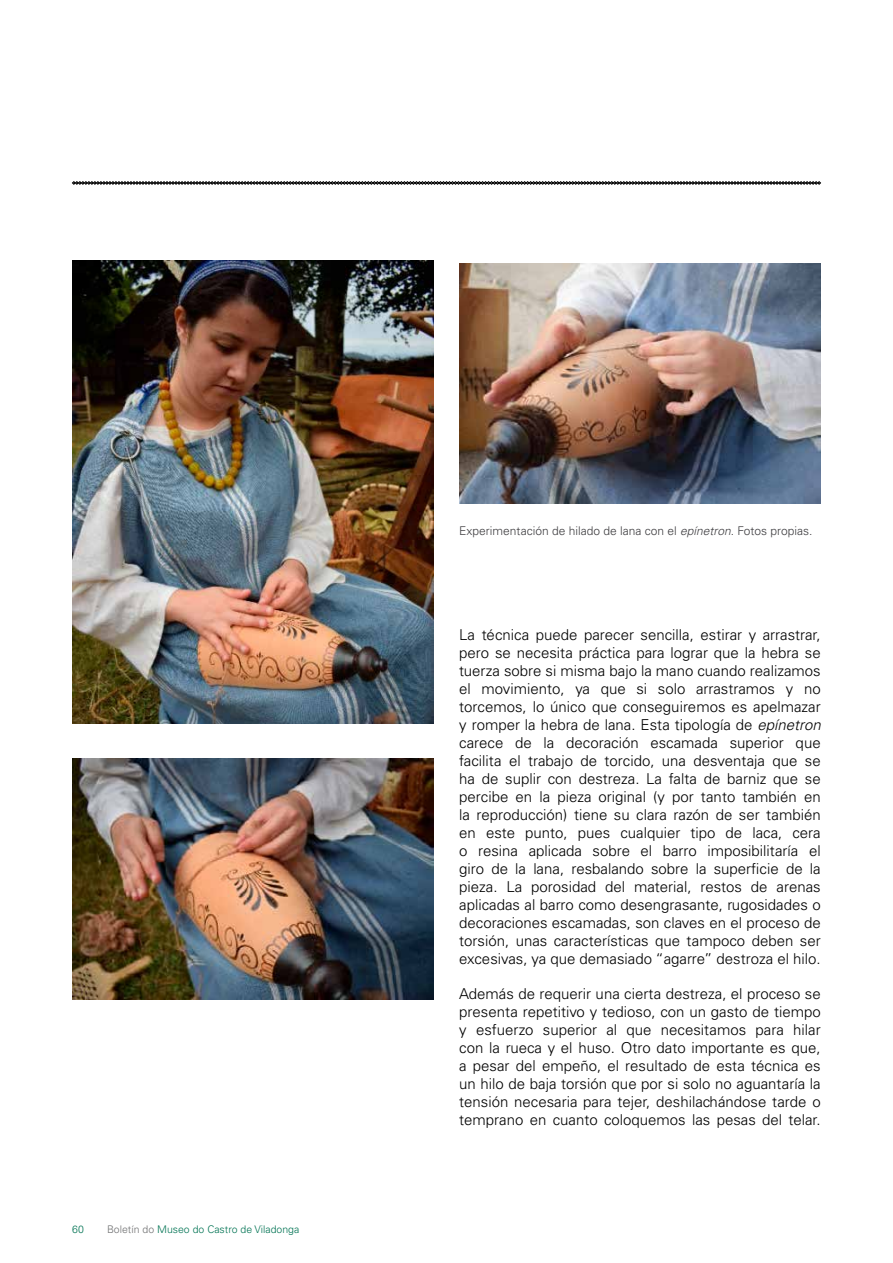
<style>
.page{position:relative;width:893px;height:1263px;background:#fff}
.page>*{position:absolute;margin:0;border:0;box-sizing:border-box;transform-origin:0 0}
.t1{font:300 15px/18px "Univers LT Std";color:#000;text-align:justify}
.t2{font:300 12px "Univers LT Std";color:#3e3d40}
.t3{font:300 10.5px "Univers LT Std";color:#007353}
.s1{color:#707172}
.s2{font-style:italic}
</style>
<div class="page">
<svg style="left:72px;top:181px;width:749px;height:4px;background:#616161"></svg>
<img style="left:72px;top:261px;width:362px;height:463px">
<img style="left:72px;top:759px;width:362px;height:240px">
<img style="left:459px;top:263px;width:362px;height:240px">
<p class="t3" style="left:72px;top:1223px;width:13px">60</p>
<p class="t3" style="left:107px;top:1223px;width:194px"><span class="s1">Boletín do</span> Museo do Castro de Viladonga</p>
<p class="t2" style="left:459px;top:523px;width:355px">Experimentación de hilado de lana con el <span class="s2">epínetron</span>. Fotos propias.</p>
<p class="t1" style="left:459px;top:626px;width:363px">La técnica puede parecer sencilla, estirar y arrastrar, pero se necesita práctica para lograr que la hebra se tuerza sobre si misma bajo la mano cuando realizamos el movimiento, ya que si solo arrastramos y no torcemos, lo único que conseguiremos es apelmazar y romper la hebra de lana. Esta tipología de <span class="s2">epínetron </span>carece de la decoración escamada superior que facilita el trabajo de torcido, una desventaja que se ha de suplir con destreza. La falta de barniz que se percibe en la pieza original (y por tanto también en la reproducción) tiene su clara razón de ser también en este punto, pues cualquier tipo de laca, cera o resina aplicada sobre el barro imposibilitaría el giro de la lana, resbalando sobre la superficie de la pieza. La porosidad del material, restos de arenas aplicadas al barro como desengrasante, rugosidades o decoraciones escamadas, son claves en el proceso de torsión, unas características que tampoco deben ser excesivas, ya que demasiado “agarre” destroza el hilo.</p>
<p class="t1" style="left:459px;top:985px;width:363px">Además de requerir una cierta destreza, el proceso se presenta repetitivo y tedioso, con un gasto de tiempo y esfuerzo superior al que necesitamos para hilar con la rueca y el huso. Otro dato importante es que, a pesar del empeño, el resultado de esta técnica es un hilo de baja torsión que por si solo no aguantaría la tensión necesaria para tejer, deshilachándose tarde o temprano en cuanto coloquemos las pesas del telar.</p>
</div>
